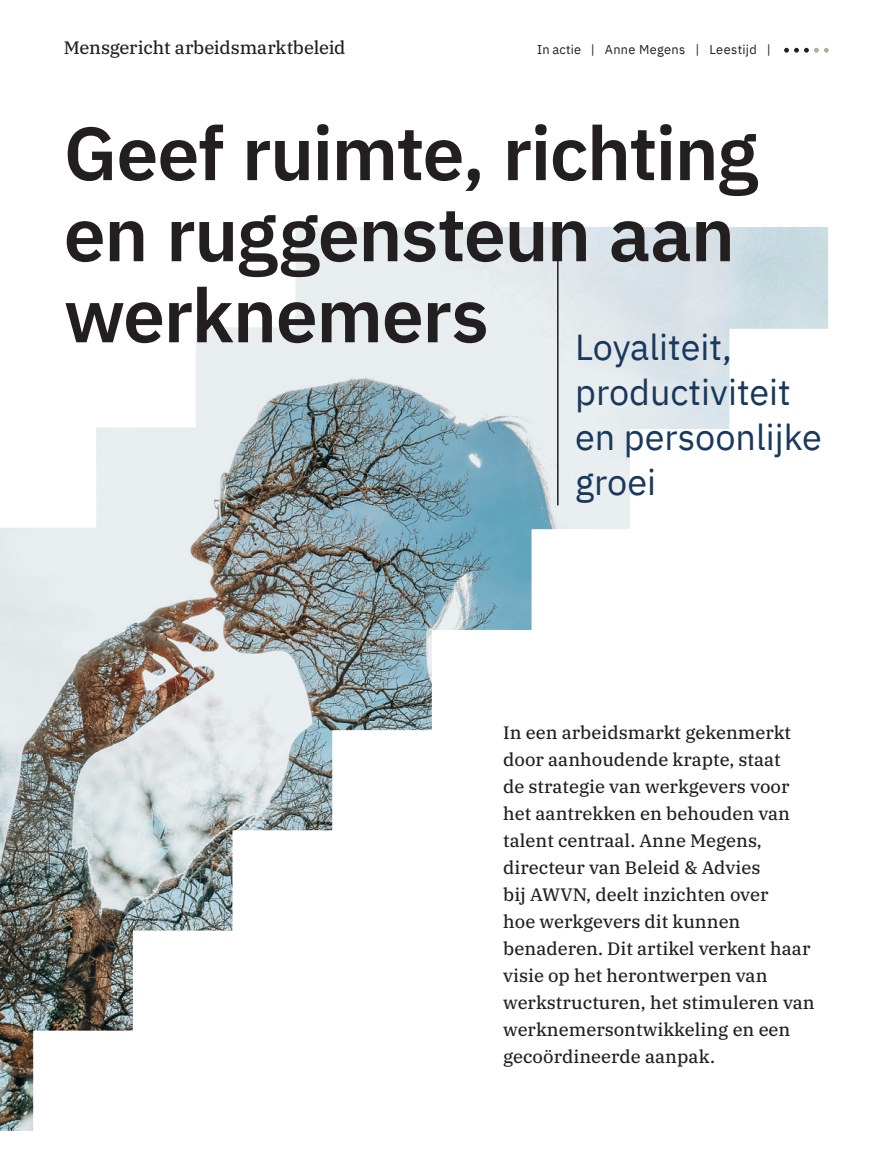
<style>
.page{position:relative;width:893px;height:1149px;background:#fff}
.page>*{position:absolute;margin:0;border:0;box-sizing:border-box;transform-origin:0 0}
.t1{font:600 75px/81px "IBM Plex Sans";letter-spacing:-.02em;color:#231f20}
.t2{font:36px/45px "IBM Plex Sans";color:#18385c}
.t3{font:18px/27px "IBM Plex Serif Text";color:#231f20}
.t4{font:12.75px "IBM Plex Sans";letter-spacing:.025em;color:#231f20}
</style>
<div class="page">
<img style="left:0;top:829px;width:333px;height:301px">
<img style="left:0;top:227px;width:828px;height:602px">
<hr style="left:557px;top:247px;width:2px;height:258px;background:#231f20">
<svg style="left:784px;top:48px;width:45px;height:5px"></svg>
<p class="t3" style="left:64px;top:33px;width:283px">Mensgericht arbeidsmarktbeleid</p>
<p class="t4" style="left:537px;top:40px;width:235px">In actie | Anne Megens | Leestijd |</p>
<h1 class="t1" style="left:64px;top:107px;width:696px">Geef ruimte, richting en ruggensteun aan werknemers</h1>
<h2 class="t2" style="left:575px;top:322px;width:248px">Loyaliteit, productiviteit en persoonlijke groei</h2>
<p class="t3" style="left:503px;top:717px;width:313px">In een arbeidsmarkt gekenmerkt door aanhoudende krapte, staat<br>de strategie van werkgevers voor het aantrekken en behouden van talent centraal. Anne Megens, directeur van Beleid &amp; Advies<br>bij AWVN, deelt inzichten over<br>hoe werkgevers dit kunnen benaderen. Dit artikel verkent haar visie op het herontwerpen van werkstructuren, het stimuleren van werknemersontwikkeling en een gecoördineerde aanpak.</p>
</div>
